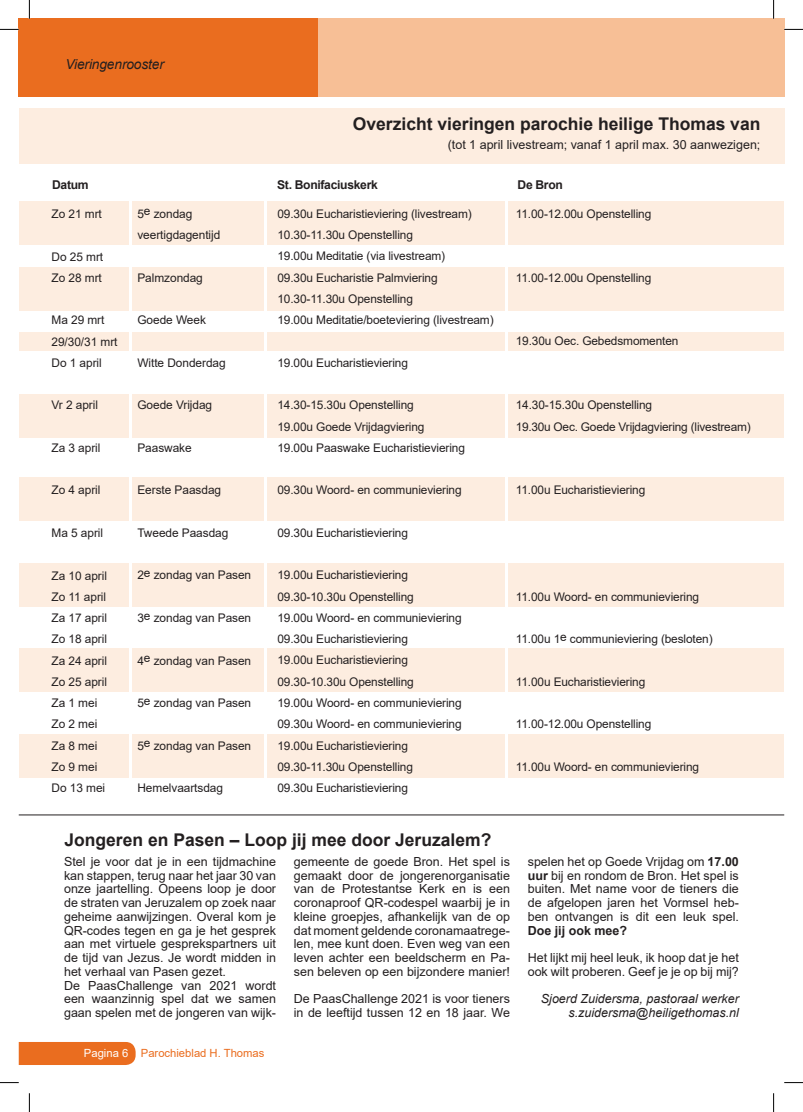
<style>
.page{position:relative;width:803px;height:1112px;background:#fff}
.page>*{position:absolute;margin:0;border:0;box-sizing:border-box;transform-origin:0 0}
.t1{font:700 17.5px "Arial";color:#231f20}
.t2{font:italic 13.75px "Arial";letter-spacing:-.01em;color:#231f20}
.t3{font:12.5px/13.8px "Arial";color:#231f20}
.t4{font:italic 12.5px/13.8px "Arial";color:#231f20;text-align:right}
.t5{font:700 12.5px "Arial";color:#231f20}
.t6{font:700 12.12px "Arial";letter-spacing:-.025em;color:#231f20}
.t7{font:11.88px/21.2px "Arial";letter-spacing:-.01em;color:#231f20}
.t8{font:11.25px "Arial";color:#ea6d1f}
.s1{color:#fff}
.s2{font-weight:700}
</style>
<div class="page">
<div style="left:19px;top:1042px;width:117px;height:22px;background:#ea6d1f"></div>
<div style="left:313px;top:19px;width:471px;height:78px;background:#f7bf96"></div>
<div style="left:19px;top:19px;width:299px;height:78px;background:#ea6d1f"></div>
<div style="left:19px;top:201px;width:110px;height:43px;background:#fdede0"></div>
<div style="left:132px;top:201px;width:131px;height:43px;background:#fdede0"></div>
<div style="left:267px;top:201px;width:237px;height:43px;background:#fdede0"></div>
<div style="left:508px;top:201px;width:275px;height:43px;background:#fdede0"></div>
<div style="left:19px;top:267px;width:110px;height:43px;background:#fdede0"></div>
<div style="left:132px;top:267px;width:131px;height:43px;background:#fdede0"></div>
<div style="left:267px;top:267px;width:237px;height:43px;background:#fdede0"></div>
<div style="left:508px;top:267px;width:275px;height:43px;background:#fdede0"></div>
<div style="left:19px;top:394px;width:110px;height:43px;background:#fdede0"></div>
<div style="left:132px;top:394px;width:131px;height:43px;background:#fdede0"></div>
<div style="left:267px;top:394px;width:237px;height:43px;background:#fdede0"></div>
<div style="left:508px;top:394px;width:275px;height:43px;background:#fdede0"></div>
<div style="left:19px;top:563px;width:110px;height:43px;background:#fdede0"></div>
<div style="left:132px;top:563px;width:131px;height:43px;background:#fdede0"></div>
<div style="left:267px;top:563px;width:237px;height:43px;background:#fdede0"></div>
<div style="left:508px;top:563px;width:275px;height:43px;background:#fdede0"></div>
<div style="left:19px;top:477px;width:110px;height:44px;background:#fdede0"></div>
<div style="left:132px;top:477px;width:131px;height:44px;background:#fdede0"></div>
<div style="left:267px;top:477px;width:237px;height:44px;background:#fdede0"></div>
<div style="left:508px;top:477px;width:275px;height:44px;background:#fdede0"></div>
<div style="left:19px;top:648px;width:110px;height:44px;background:#fdede0"></div>
<div style="left:132px;top:648px;width:131px;height:44px;background:#fdede0"></div>
<div style="left:267px;top:648px;width:237px;height:44px;background:#fdede0"></div>
<div style="left:508px;top:648px;width:275px;height:44px;background:#fdede0"></div>
<div style="left:19px;top:734px;width:110px;height:43px;background:#fdede0"></div>
<div style="left:132px;top:734px;width:131px;height:43px;background:#fdede0"></div>
<div style="left:267px;top:734px;width:237px;height:43px;background:#fdede0"></div>
<div style="left:508px;top:734px;width:275px;height:43px;background:#fdede0"></div>
<div style="left:19px;top:332px;width:110px;height:18px;background:#fdede0"></div>
<div style="left:132px;top:332px;width:131px;height:18px;background:#fdede0"></div>
<div style="left:267px;top:332px;width:237px;height:18px;background:#fdede0"></div>
<div style="left:508px;top:332px;width:275px;height:18px;background:#fdede0"></div>
<div style="left:19px;top:108px;width:765px;height:56px;background:#fdede0"></div>
<hr style="left:19px;top:814px;width:765px;height:1px;background:#231f20">
<svg style="left:0;top:29px;width:19px;height:1px"></svg>
<svg style="left:784px;top:29px;width:19px;height:1px"></svg>
<svg style="left:0;top:1082px;width:19px;height:1px"></svg>
<svg style="left:784px;top:1082px;width:19px;height:1px"></svg>
<svg style="left:29px;top:0;width:1px;height:19px"></svg>
<svg style="left:29px;top:1093px;width:1px;height:18px"></svg>
<svg style="left:773px;top:0;width:1px;height:19px"></svg>
<svg style="left:773px;top:1093px;width:1px;height:18px"></svg>
<p class="t2" style="left:65px;top:55px;width:100px">Vieringenrooster</p>
<h1 class="t1" style="left:353px;top:111px;width:409px">Overzicht vieringen parochie heilige Thomas van</h1>
<p class="t3" style="left:448px;top:137px;width:314px">(tot 1 april livestream; vanaf 1 april max. 30 aanwezigen;</p>
<p class="t6" style="left:52px;top:176px;width:38px">Datum</p>
<p class="t6" style="left:277px;top:176px;width:102px">St. Bonifaciuskerk</p>
<p class="t6" style="left:517px;top:176px;width:47px">De Bron</p>
<p class="t7" style="left:52px;top:203px;width:52px">Zo 21 mrt</p>
<p class="t7" style="left:52px;top:245px;width:53px">Do 25 mrt<br>Zo 28 mrt</p>
<p class="t7" style="left:52px;top:309px;width:68px">Ma 29 mrt<br>29/30/31 mrt<br>Do 1 april</p>
<p class="t7" style="left:52px;top:394px;width:48px">Vr 2 april</p>
<p class="t7" style="left:52px;top:437px;width:50px">Za 3 april</p>
<p class="t7" style="left:52px;top:479px;width:50px">Zo 4 april</p>
<p class="t7" style="left:52px;top:522px;width:53px">Ma 5 april</p>
<p class="t7" style="left:52px;top:564px;width:57px">Za 10 april<br>Zo 11 april<br>Za 17 april<br>Zo 18 april<br>Za 24 april<br>Zo 25 april<br>Za 1 mei<br>Zo 2 mei<br>Za 8 mei<br>Zo 9 mei<br>Do 13 mei</p>
<p class="t7" style="left:137px;top:203px;width:84px">5e zondag veertigdagentijd</p>
<p class="t7" style="left:137px;top:267px;width:67px">Palmzondag</p>
<p class="t7" style="left:137px;top:309px;width:70px">Goede Week</p>
<p class="t7" style="left:137px;top:352px;width:90px">Witte Donderdag</p>
<p class="t7" style="left:137px;top:394px;width:76px">Goede Vrijdag</p>
<p class="t7" style="left:137px;top:437px;width:56px">Paaswake</p>
<p class="t7" style="left:137px;top:479px;width:85px">Eerste Paasdag</p>
<p class="t7" style="left:137px;top:522px;width:92px">Tweede Paasdag</p>
<p class="t7" style="left:137px;top:564px;width:115px">2e zondag van Pasen</p>
<p class="t7" style="left:137px;top:607px;width:115px">3e zondag van Pasen</p>
<p class="t7" style="left:137px;top:649px;width:115px">4e zondag van Pasen</p>
<p class="t7" style="left:137px;top:692px;width:115px">5e zondag van Pasen</p>
<p class="t7" style="left:137px;top:734px;width:115px">5e zondag van Pasen</p>
<p class="t7" style="left:137px;top:777px;width:87px">Hemelvaartsdag</p>
<p class="t7" style="left:516px;top:203px;width:137px">11.00-12.00u Openstelling</p>
<p class="t7" style="left:277px;top:203px;width:218px">09.30u Eucharistieviering (livestream)<br>10.30-11.30u Openstelling<br>19.00u Meditatie (via livestream)<br>09.30u Eucharistie Palmviering 10.30-11.30u Openstelling<br>19.00u Meditatie/boeteviering (livestream)</p>
<p class="t7" style="left:277px;top:352px;width:132px">19.00u Eucharistieviering</p>
<p class="t7" style="left:277px;top:394px;width:189px">14.30-15.30u Openstelling<br>19.00u Goede Vrijdagviering<br>19.00u Paaswake Eucharistieviering</p>
<p class="t7" style="left:277px;top:479px;width:186px">09.30u Woord- en communieviering</p>
<p class="t7" style="left:277px;top:522px;width:132px">09.30u Eucharistieviering</p>
<p class="t7" style="left:277px;top:564px;width:186px">19.00u Eucharistieviering<br>09.30-10.30u Openstelling<br>19.00u Woord- en communieviering<br>09.30u Eucharistieviering<br>19.00u Eucharistieviering<br>09.30-10.30u Openstelling<br>19.00u Woord- en communieviering<br>09.30u Woord- en communieviering<br>19.00u Eucharistieviering<br>09.30-11.30u Openstelling<br>09.30u Eucharistieviering</p>
<p class="t7" style="left:516px;top:267px;width:137px">11.00-12.00u Openstelling</p>
<p class="t7" style="left:516px;top:330px;width:164px">19.30u Oec. Gebedsmomenten</p>
<p class="t7" style="left:516px;top:394px;width:237px">14.30-15.30u Openstelling<br>19.30u Oec. Goede Vrijdagviering (livestream)</p>
<p class="t7" style="left:516px;top:479px;width:131px">11.00u Eucharistieviering</p>
<p class="t7" style="left:516px;top:585px;width:185px">11.00u Woord- en communieviering</p>
<p class="t7" style="left:516px;top:628px;width:198px">11.00u 1e communieviering (besloten)</p>
<p class="t7" style="left:516px;top:670px;width:131px">11.00u Eucharistieviering</p>
<p class="t7" style="left:516px;top:713px;width:137px">11.00-12.00u Openstelling</p>
<p class="t7" style="left:516px;top:755px;width:185px">11.00u Woord- en communieviering</p>
<h1 class="t1" style="left:64px;top:827px;width:428px">Jongeren en Pasen – Loop jij mee door Jeruzalem?</h1>
<p class="t3" style="left:64px;top:854px;width:214px">Stel je voor dat je in een tijdmachine kan stappen, terug naar het jaar 30 van onze jaartelling. Opeens loop je door de straten van Jeruzalem op zoek naar geheime aanwijzingen. Overal kom je QR-codes tegen en ga je het gesprek aan met virtuele gesprekspartners uit de tijd van Jezus. Je wordt midden in het verhaal van Pasen gezet.<br>De PaasChallenge van 2021 wordt een waanzinnig spel dat we samen gaan spelen met de jongeren van wijk-</p>
<p class="t3" style="left:294px;top:854px;width:218px;text-align:justify">gemeente de goede Bron. Het spel is gemaakt door de jongerenorganisatie van de Protestantse Kerk en is een coronaproof QR-codespel waarbij je in kleine groepjes, afhankelijk van de op dat moment geldende coronamaatrege&shy;len, mee kunt doen. Even weg van een leven achter een beeldscherm en Pa&shy;sen beleven op een bijzondere manier!</p>
<p class="t3" style="left:294px;top:991px;width:218px">De PaasChallenge 2021 is voor tieners in de leeftijd tussen 12 en 18 jaar. We</p>
<p class="t8" style="left:84px;top:1044px;width:182px"><span class="s1">Pagina 6</span> Parochieblad H. Thomas</p>
<p class="t3" style="left:528px;top:854px;width:213px;text-align:justify">spelen het op Goede Vrijdag om <span class="s2">17.00 uur</span> bij en rondom de Bron. Het spel is buiten. Met name voor de tieners die de afgelopen jaren het Vormsel heb&shy;ben ontvangen is dit een leuk spel.</p>
<p class="t5" style="left:528px;top:921px;width:101px">Doe jij ook mee?</p>
<p class="t3" style="left:528px;top:950px;width:213px">Het lijkt mij heel leuk, ik hoop dat je het ook wilt proberen. Geef je je op bij mij?</p>
<p class="t4" style="left:541px;top:992px;width:199px">Sjoerd Zuidersma, pastoraal werker s.zuidersma@heiligethomas.nl</p>
</div>
